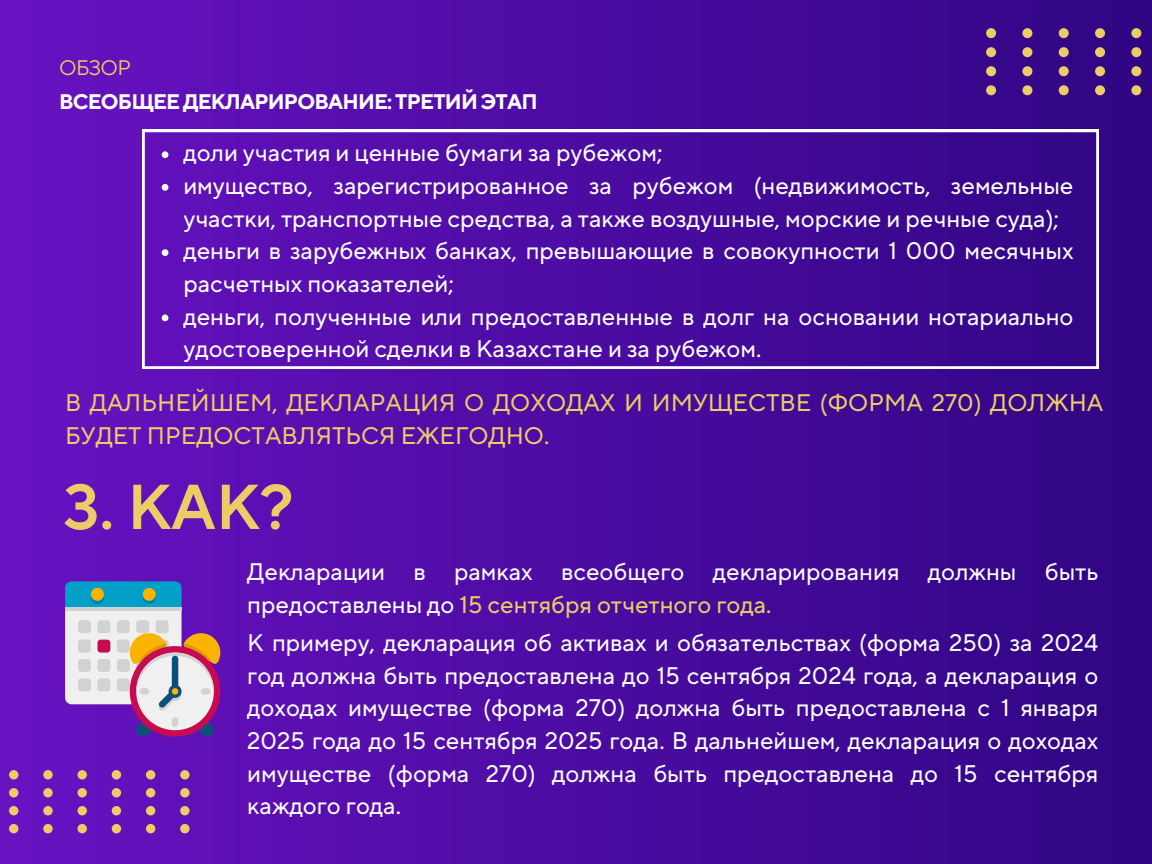
<style>
.page{position:relative;width:1152px;height:864px;background:#fff}
.page>*{position:absolute;margin:0;border:0;box-sizing:border-box;transform-origin:0 0}
.t1{font:600 63.3px "TT Norms Pro";color:#ebcd67}
.t2{font:24px/32.7px "TT Norms Pro";color:#fff}
.t3{font:24px/32.7px "TT Norms Pro";color:#ebcd67}
.t4{font:700 21px "TT Norms Pro";letter-spacing:-.04em;color:#fff}
.t5{font:21px "TT Norms Pro";letter-spacing:-.04em;color:#ebcd67}
.s1{color:#ebcd67}
</style>
<div class="page">
<div style="left:0;top:0;width:1152px;height:864px;background:linear-gradient(to right,#6a13c2,#300683)"></div>
<svg style="left:986px;top:28px;width:166px;height:67px;background:#4c2182"></svg>
<svg style="left:143px;top:130px;width:955px;height:238px;background:#4d10a1"></svg>
<svg style="left:65px;top:581px;width:155px;height:156px"></svg>
<div style="left:139px;top:688px;width:10px;height:7px;background:#d2d2d2;border-radius:3px"></div>
<div style="left:201px;top:688px;width:10px;height:7px;background:#d2d2d2;border-radius:3px"></div>
<div style="left:172px;top:717px;width:6px;height:10px;background:#d2d2d2;border-radius:3px"></div>
<svg style="left:162px;top:151px;width:6px;height:7px"></svg>
<svg style="left:162px;top:184px;width:6px;height:7px"></svg>
<svg style="left:162px;top:249px;width:6px;height:7px"></svg>
<svg style="left:162px;top:314px;width:6px;height:7px"></svg>
<svg style="left:0;top:770px;width:190px;height:63px;background:#772bb1"></svg>
<h5 class="t5" style="left:59px;top:55px;width:73px">ОБЗОР</h5>
<p class="t4" style="left:59px;top:89px;width:480px">ВСЕОБЩЕЕ ДЕКЛАРИРОВАНИЕ: ТРЕТИЙ ЭТАП</p>
<p class="t2" style="left:183px;top:138px;width:481px">доли участия и ценные бумаги за рубежом;</p>
<p class="t2" style="left:183px;top:170px;width:892px">имущество, зарегистрированное за рубежом (недвижимость, земельные участки, транспортные средства, а также воздушные, морские и речные суда);</p>
<p class="t2" style="left:183px;top:236px;width:892px">деньги в зарубежных банках, превышающие в совокупности 1 000 месячных расчетных показателей;</p>
<p class="t2" style="left:183px;top:301px;width:892px">деньги, полученные или предоставленные в долг на основании нотариально удостоверенной сделки в Казахстане и за рубежом.</p>
<p class="t3" style="left:65px;top:388px;width:1040px">В ДАЛЬНЕЙШЕМ, ДЕКЛАРАЦИЯ О ДОХОДАХ И ИМУЩЕСТВЕ (ФОРМА 270) ДОЛЖНА<br>БУДЕТ ПРЕДОСТАВЛЯТЬСЯ ЕЖЕГОДНО.</p>
<h2 class="t1" style="left:63px;top:469px;width:232px">3. КАК?</h2>
<h1 class="t2" style="left:247px;top:556px;width:853px">Декларации в рамках всеобщего декларирования должны быть предоставлены до <span class="s1">15 сентября отчетного года.</span></h1>
<p class="t2" style="left:247px;top:627px;width:853px;text-align:justify">К примеру, декларация об активах и обязательствах (форма 250) за 2024 год должна быть предоставлена до 15 сентября 2024 года, а декларация о доходах имуществе (форма 270) должна быть предоставлена с 1 января 2025 года до 15 сентября 2025 года. В дальнейшем, декларация о доходах имуществе (форма 270) должна быть предоставлена до 15 сентября каждого года.</p>
</div>
